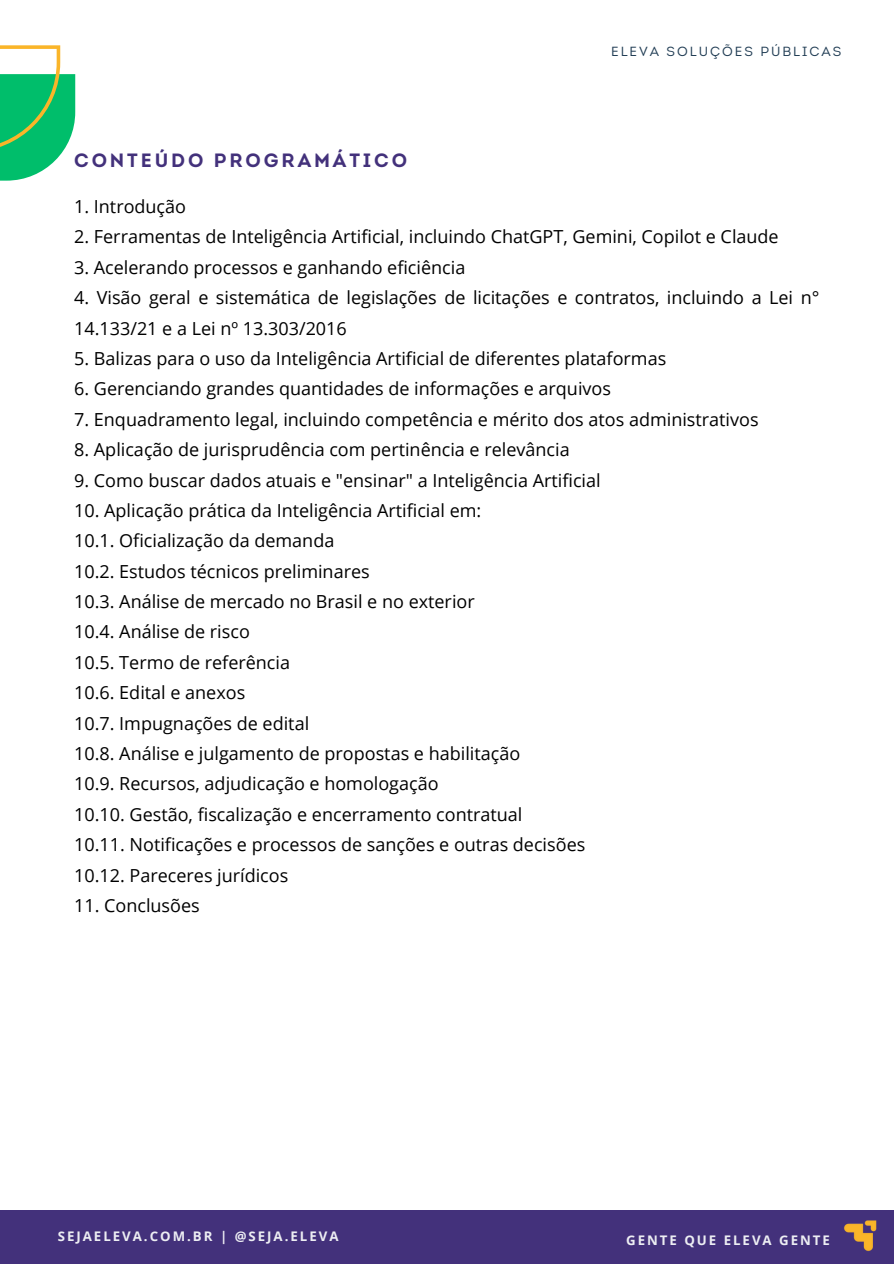
<style>
.page{position:relative;width:894px;height:1264px;background:#fff}
.page>*{position:absolute;margin:0;border:0;box-sizing:border-box;transform-origin:0 0}
.t1{font:700 19.2px "Intro";letter-spacing:.15em;color:#43317b}
.t2{font:18px/30.3px "Open Sans";color:#000}
.t3{font:700 13.2px "Open Sans";letter-spacing:.15em;color:#edeef3}
.t4{font:13.2px "Intro";letter-spacing:.15em;color:#223e55}
</style>
<div class="page">
<div style="left:0;top:1210px;width:893px;height:53px;background:#43317b"></div>
<img style="left:844px;top:1220px;width:33px;height:31px">
<svg style="left:0;top:45px;width:75px;height:135px"></svg>
<p class="t1" style="left:74px;top:152px;width:334px">CONTEÚDO PROGRAMÁTICO</p>
<h2 class="t4" style="left:611px;top:46px;width:232px">ELEVA SOLUÇÕES PÚBLICAS</h2>
<p class="t2" style="left:74px;top:191px;width:113px">1. Introdução</p>
<p class="t2" style="left:74px;top:221px;width:705px">2. Ferramentas de Inteligência Artificial, incluindo ChatGPT, Gemini, Copilot e Claude</p>
<p class="t2" style="left:74px;top:252px;width:392px">3. Acelerando processos e ganhando eficiência</p>
<p class="t2" style="left:74px;top:282px;width:746px">4. Visão geral e sistemática de legislações de licitações e contratos, incluindo a Lei n°<br>14.133/21 e a Lei nº 13.303/2016</p>
<p class="t2" style="left:74px;top:343px;width:593px">5. Balizas para o uso da Inteligência Artificial de diferentes plataformas</p>
<p class="t2" style="left:74px;top:373px;width:538px">6. Gerenciando grandes quantidades de informações e arquivos</p>
<p class="t2" style="left:74px;top:403px;width:685px">7. Enquadramento legal, incluindo competência e mérito dos atos administrativos</p>
<p class="t2" style="left:74px;top:434px;width:497px">8. Aplicação de jurisprudência com pertinência e relevância</p>
<p class="t2" style="left:74px;top:464px;width:528px">9. Como buscar dados atuais e "ensinar" a Inteligência Artificial</p>
<p class="t2" style="left:74px;top:495px;width:512px">10. Aplicação prática da Inteligência Artificial em:<br>10.1. Oficialização da demanda<br>10.2. Estudos técnicos preliminares<br>10.3. Análise de mercado no Brasil e no exterior<br>10.4. Análise de risco<br>10.5. Termo de referência<br>10.6. Edital e anexos<br>10.7. Impugnações de edital<br>10.8. Análise e julgamento de propostas e habilitação<br>10.9. Recursos, adjudicação e homologação<br>10.10. Gestão, fiscalização e encerramento contratual<br>10.11. Notificações e processos de sanções e outras decisões 10.12. Pareceres jurídicos</p>
<p class="t2" style="left:74px;top:889px;width:127px">11. Conclusões</p>
<p class="t3" style="left:58px;top:1227px;width:282px">SEJAELEVA.COM.BR | @SEJA.ELEVA</p>
<h1 class="t3" style="left:626px;top:1230px;width:205px">GENTE QUE ELEVA GENTE</h1>
</div>
